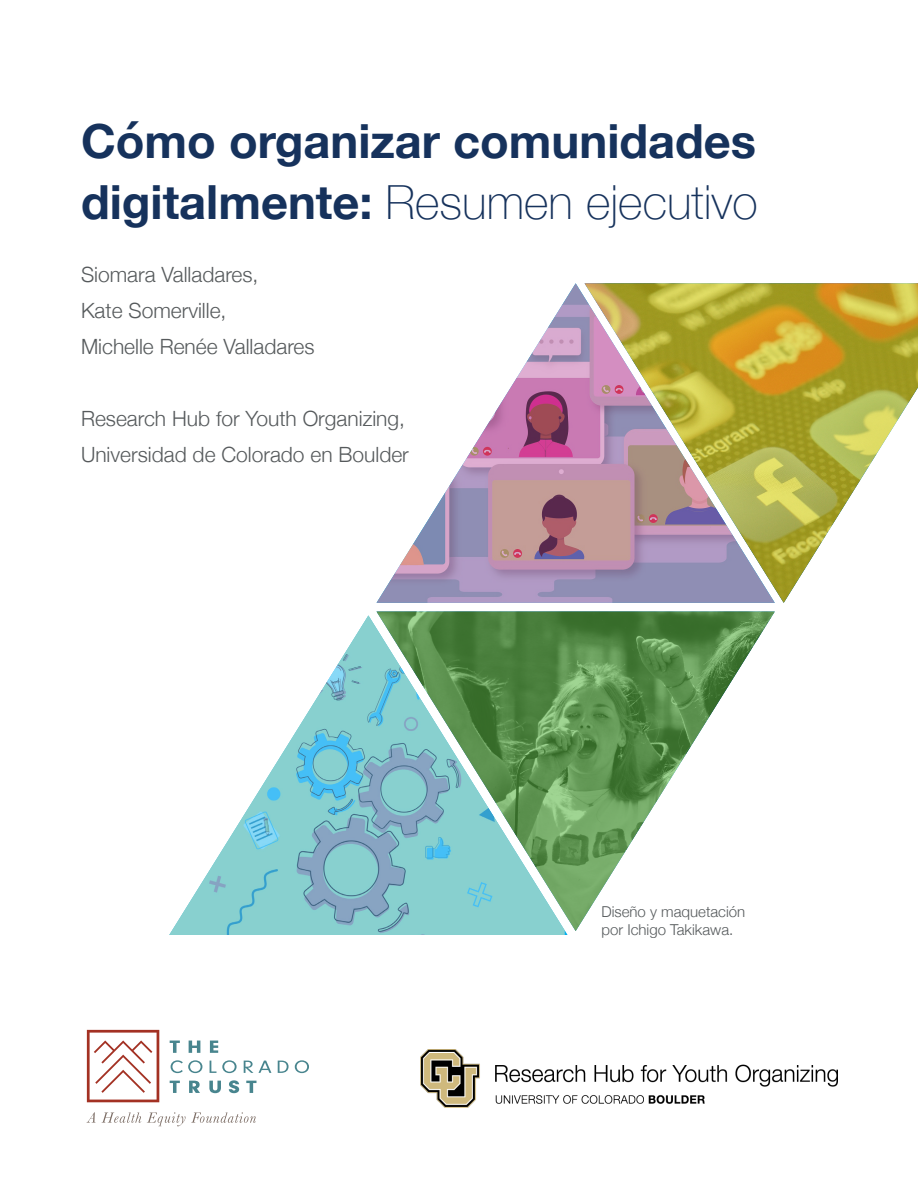
<style>
.page{position:relative;width:918px;height:1188px;background:#fff}
.page>*{position:absolute;margin:0;border:0;box-sizing:border-box;transform-origin:0 0}
.t1{font:700 47.1px/60.2px "Helvetica Neue";color:#16325c}
.t2{font:300 21px/36px "Helvetica Neue";color:#565a5c}
.t3{font:300 15px/18px "Helvetica Neue";color:#565a5c}
.s1{font-weight:100}
</style>
<div class="page">
<svg style="left:377px;top:612px;width:398px;height:319px"></svg>
<svg style="left:169px;top:615px;width:399px;height:320px"></svg>
<svg style="left:377px;top:283px;width:208px;height:320px"></svg>
<svg style="left:585px;top:283px;width:333px;height:320px"></svg>
<img style="left:420px;top:1049px;width:418px;height:58px">
<svg style="left:170px;top:1041px;width:10px;height:12px"></svg>
<svg style="left:189px;top:1041px;width:11px;height:12px"></svg>
<svg style="left:210px;top:1041px;width:8px;height:12px"></svg>
<svg style="left:171px;top:1060px;width:31px;height:13px"></svg>
<svg style="left:210px;top:1061px;width:6px;height:12px"></svg>
<svg style="left:222px;top:1060px;width:15px;height:13px"></svg>
<svg style="left:244px;top:1061px;width:9px;height:12px"></svg>
<svg style="left:259px;top:1061px;width:12px;height:12px"></svg>
<svg style="left:278px;top:1061px;width:11px;height:12px"></svg>
<svg style="left:295px;top:1060px;width:14px;height:13px"></svg>
<svg style="left:170px;top:1081px;width:10px;height:12px"></svg>
<svg style="left:189px;top:1081px;width:11px;height:12px"></svg>
<svg style="left:209px;top:1081px;width:12px;height:12px"></svg>
<svg style="left:229px;top:1080px;width:10px;height:13px"></svg>
<svg style="left:246px;top:1081px;width:10px;height:12px"></svg>
<svg style="left:87px;top:1030px;width:72px;height:72px"></svg>
<svg style="left:86px;top:1112px;width:10px;height:11px"></svg>
<svg style="left:102px;top:1112px;width:39px;height:11px"></svg>
<svg style="left:147px;top:1112px;width:109px;height:14px"></svg>
<p class="t1" style="left:81px;top:113px;width:678px">Cómo organizar comunidades digitalmente: <span class="s1">Resumen ejecutivo</span></p>
<p class="t2" style="left:81px;top:255px;width:179px">Siomara Valladares,<br>Kate Somerville,</p>
<p class="t2" style="left:81px;top:327px;width:235px">Michelle Renée Valladares</p>
<p class="t2" style="left:81px;top:399px;width:329px">Research Hub for Youth Organizing,<br>Universidad de Colorado en Boulder</p>
<p class="t3" style="left:602px;top:902px;width:145px">Diseño y maquetación por Ichigo Takikawa.</p>
</div>
